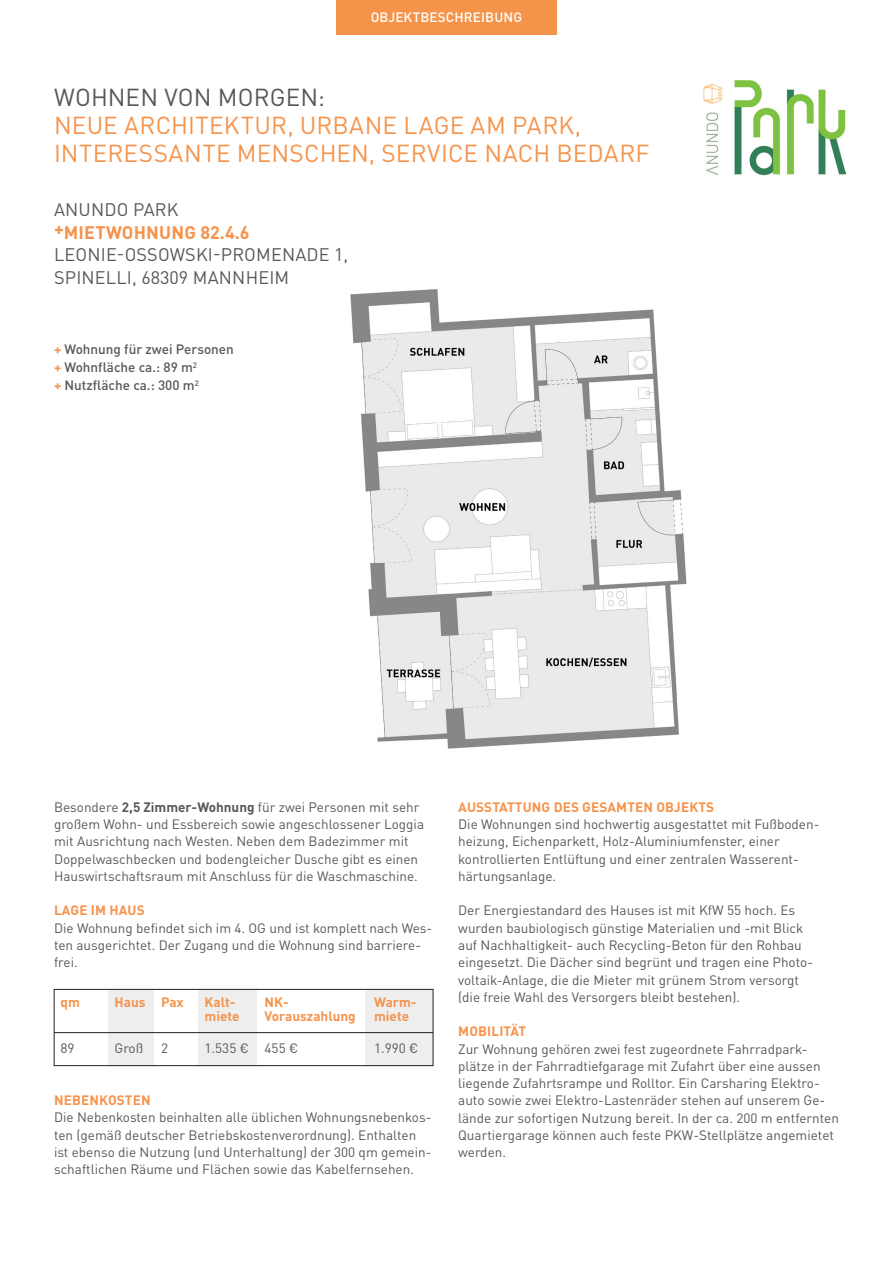
<style>
.page{position:relative;width:893px;height:1263px;background:#fff}
.page>*{position:absolute;margin:0;border:0;box-sizing:border-box;transform-origin:0 0}
.t1{font:24.3px/28.3px "DIN Pro";letter-spacing:.005em;color:#f6934b}
.t2{font:24.3px "DIN Pro";letter-spacing:.005em;color:#57585a}
.t3{font:18px/22.5px "DIN Pro";letter-spacing:.01em;color:#57585a}
.t4{font:700 18px "DIN Pro";letter-spacing:.01em;color:#f6934b}
.t5{font:13.5px/17.2px "DIN Pro";color:#57585a}
.t6{font:700 13.5px "DIN Pro";letter-spacing:.01em;color:#f6934b}
.t7{font:500 13.5px/18px "DIN Pro";color:#57585a}
.t8{font:500 13.5px "DIN Pro";letter-spacing:.01em;color:#fff}
.s1{font-weight:700;color:#f6934b}
.s2{font-weight:700}
</style>
<div class="page">
<div style="left:336px;top:0;width:221px;height:35px;background:#f6934b"></div>
<div style="left:198px;top:989px;width:58px;height:77px;background:#eeeeef"></div>
<div style="left:366px;top:989px;width:67px;height:77px;background:#eeeeef"></div>
<div style="left:108px;top:989px;width:45px;height:77px;background:#eeeeef"></div>
<hr style="left:54px;top:1032px;width:379px;height:1px;background:#231f20">
<div style="left:54px;top:989px;width:379px;height:77px;border:1px solid #231f20"></div>
<img style="left:350px;top:289px;width:337px;height:460px">
<img style="left:703px;top:81px;width:142px;height:95px">
<p class="t8" style="left:371px;top:6px;width:153px">OBJEKTBESCHREIBUNG</p>
<h1 class="t2" style="left:54px;top:78px;width:272px">WOHNEN VON MORGEN:</h1>
<h1 class="t1" style="left:54px;top:109px;width:597px">NEUE ARCHITEKTUR, URBANE LAGE AM PARK,<br>INTERESSANTE MENSCHEN, SERVICE NACH BEDARF</h1>
<h2 class="t3" style="left:54px;top:197px;width:126px">ANUNDO PARK</h2>
<h2 class="t4" style="left:54px;top:217px;width:197px">+MIETWOHNUNG 82.4.6</h2>
<h2 class="t3" style="left:54px;top:242px;width:296px">LEONIE-OSSOWSKI-PROMENADE 1,<br>SPINELLI, 68309 MANNHEIM</h2>
<p class="t7" style="left:54px;top:339px;width:181px"><span class="s1">+</span> Wohnung für zwei Personen <span class="s1">+</span> Wohnfläche ca.: 89 m<sup>2<br></sup><span class="s1">+</span> Nutzfläche ca.: 300 m<sup>2</sup></p>
<p class="t5" style="left:54px;top:797px;width:372px">Besondere <span class="s2">2,5 Zimmer-Wohnung</span> für zwei Personen mit sehr großem Wohn- und Essbereich sowie angeschlossener Loggia mit Ausrichtung nach Westen. Neben dem Badezimmer mit Doppelwaschbecken und bodengleicher Dusche gibt es einen Hauswirtschaftsraum mit Anschluss für die Waschmaschine.</p>
<p class="t6" style="left:54px;top:899px;width:92px">LAGE IM HAUS</p>
<p class="t5" style="left:54px;top:918px;width:380px">Die Wohnung befindet sich im 4. OG und ist komplett nach Wes&shy;ten ausgerichtet. Der Zugang und die Wohnung sind barriere&shy;frei.</p>
<p class="t6" style="left:61px;top:991px;width:21px">qm</p>
<p class="t6" style="left:115px;top:991px;width:71px">Haus Pax</p>
<p class="t6" style="left:205px;top:991px;width:33px">Kalt-</p>
<p class="t6" style="left:265px;top:991px;width:26px">NK-</p>
<p class="t6" style="left:374px;top:991px;width:44px">Warm-</p>
<p class="t6" style="left:205px;top:1005px;width:37px">miete</p>
<p class="t6" style="left:265px;top:1005px;width:93px">Vorauszahlung</p>
<p class="t6" style="left:374px;top:1005px;width:37px">miete</p>
<p class="t5" style="left:61px;top:1038px;width:16px">89</p>
<p class="t5" style="left:115px;top:1038px;width:30px">Groß</p>
<p class="t5" style="left:161px;top:1038px;width:9px">2</p>
<p class="t5" style="left:205px;top:1038px;width:95px">1.535 € 455 €</p>
<p class="t5" style="left:374px;top:1038px;width:46px">1.990 €</p>
<p class="t6" style="left:54px;top:1089px;width:98px">NEBENKOSTEN</p>
<p class="t5" style="left:54px;top:1108px;width:379px">Die Nebenkosten beinhalten alle üblichen Wohnungsnebenkos&shy;ten (gemäß deutscher Betriebskostenverordnung). Enthalten ist ebenso die Nutzung (und Unterhaltung) der 300 qm gemein&shy;schaftlichen Räume und Flächen sowie das Kabelfernsehen.</p>
<p class="t6" style="left:458px;top:796px;width:257px">AUSSTATTUNG DES GESAMTEN OBJEKTS</p>
<p class="t5" style="left:458px;top:814px;width:363px">Die Wohnungen sind hochwertig ausgestattet mit Fußboden&shy;heizung, Eichenparkett, Holz-Aluminiumfenster, einer kontrollierten Entlüftung und einer zentralen Wasserent&shy;härtungsanlage.</p>
<p class="t5" style="left:458px;top:901px;width:356px">Der Energiestandard des Hauses ist mit KfW 55 hoch. Es wurden baubiologisch günstige Materialien und -mit Blick auf Nachhaltigkeit- auch Recycling-Beton für den Rohbau eingesetzt. Die Dächer sind begrünt und tragen eine Photo&shy;voltaik-Anlage, die die Mieter mit grünem Strom versorgt (die freie Wahl des Versorgers bleibt bestehen).</p>
<p class="t6" style="left:458px;top:1020px;width:69px">MOBILITÄT</p>
<p class="t5" style="left:458px;top:1039px;width:382px">Zur Wohnung gehören zwei fest zugeordnete Fahrradpark&shy;plätze in der Fahrradtiefgarage mit Zufahrt über eine aussen liegende Zufahrtsrampe und Rolltor. Ein Carsharing Elektro&shy;auto sowie zwei Elektro-Lastenräder stehen auf unserem Ge&shy;lände zur sofortigen Nutzung bereit. In der ca. 200 m entfernten Quartiergarage können auch feste PKW-Stellplätze angemietet werden.</p>
</div>
